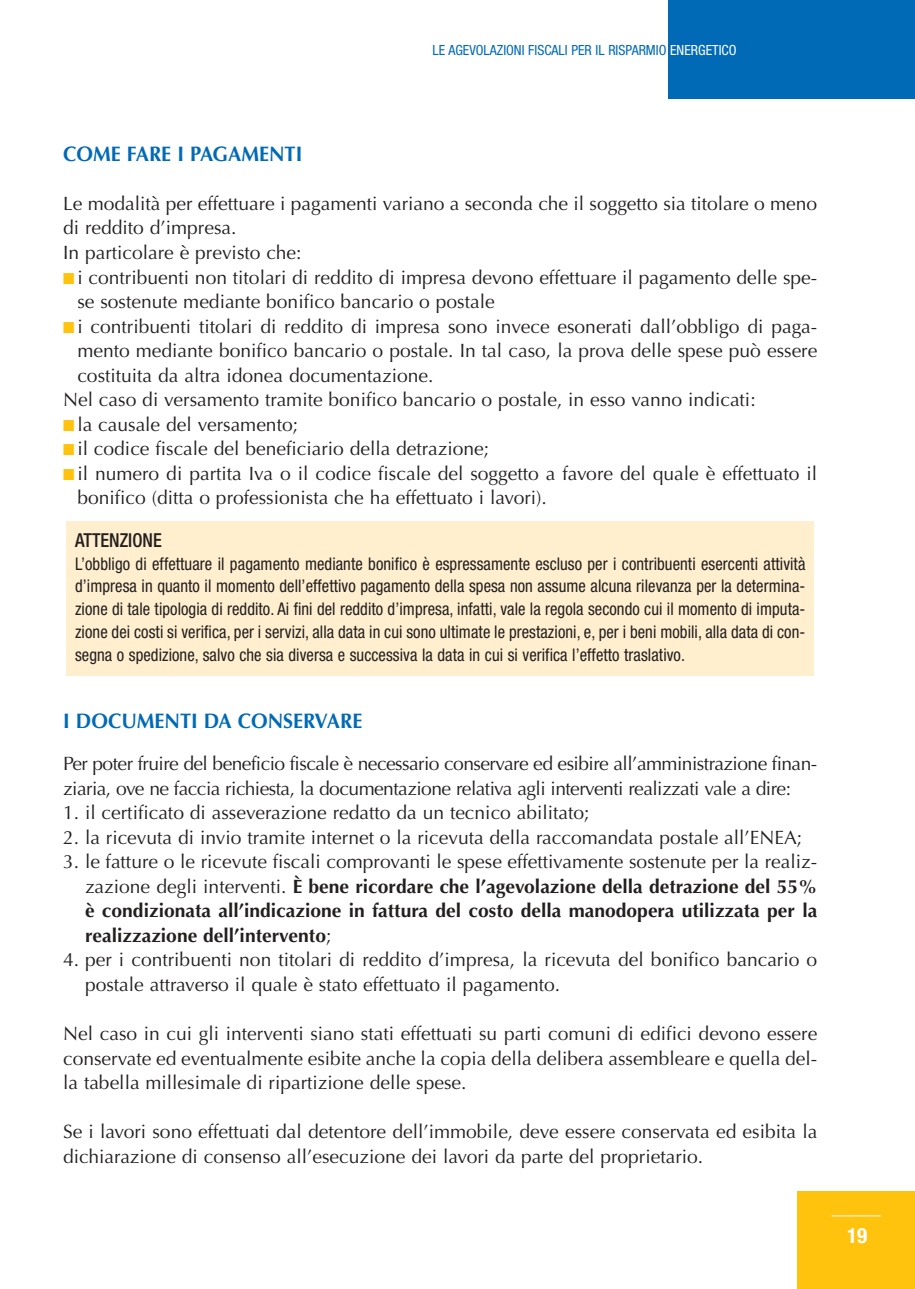
<style>
.page{position:relative;width:915px;height:1289px;background:#fff}
.page>*{position:absolute;margin:0;border:0;box-sizing:border-box;transform-origin:0 0}
.t1{font:700 21px "Optima";color:#006ab6;scale:.95 1}
.t2{font:700 condensed 21px "Helvetica Neue";color:#fff}
.t3{font:19.25px/24.5px "Optima";color:#231f1f}
.t4{font:700 19.25px/24.5px "Optima";color:#231f1f;text-align:justify}
.t5{font:19.25px/24.5px "Optima";letter-spacing:-.03em;color:#231f1f}
.t6{font:500 condensed 19.25px "Helvetica Neue";color:#231f1f;scale:.95 1}
.t7{font:condensed 17.5px/22.8px "Helvetica Neue";letter-spacing:.005em;color:#231f1f;text-align:justify;scale:.95 1}
.t8{font:condensed 14px "Helvetica Neue";color:#006ab6}
.s1{color:#fff}
.s2{color:#ffc20d}
.s3{font-weight:400}
</style>
<div class="page">
<div style="left:66px;top:521px;width:748px;height:154px;background:#ffefcf"></div>
<div style="left:797px;top:1190px;width:118px;height:98px;background:#ffc20d"></div>
<div style="left:668px;top:0;width:247px;height:99px;background:#006ab6"></div>
<hr style="left:831px;top:1215px;width:50px;height:1px;background:#fff">
<p class="t8" style="left:432px;top:45px;width:305px">LE AGEVOLAZIONI FISCALI PER IL RISPARMIO <span class="s1">ENERGETICO</span></p>
<p class="t1" style="left:63px;top:145px;width:253px">COME FARE I PAGAMENTI</p>
<p class="t3" style="left:63px;top:193px;width:756px">Le modalità per effettuare i pagamenti variano a seconda che il soggetto sia titolare o meno di reddito d’impresa.<br>In particolare è previsto che:</p>
<p class="t3" style="left:77px;top:266px;width:741px;text-indent:-14px"><span class="s2">■</span> i contribuenti non titolari di reddito di impresa devono effettuare il pagamento delle spe&shy;se sostenute mediante bonifico bancario o postale</p>
<p class="t3" style="left:63px;top:315px;width:756px"><span class="s2">■</span> i contribuenti titolari di reddito di impresa sono invece esonerati dall’obbligo di paga-</p>
<p class="t3" style="left:77px;top:340px;width:741px">mento mediante bonifico bancario o postale. In tal caso, la prova delle spese può essere</p>
<p class="t3" style="left:77px;top:364px;width:358px">costituita da altra idonea documentazione.</p>
<p class="t3" style="left:63px;top:389px;width:694px">Nel caso di versamento tramite bonifico bancario o postale, in esso vanno indicati:</p>
<p class="t3" style="left:63px;top:413px;width:236px"><span class="s2">■</span> la causale del versamento;</p>
<p class="t3" style="left:63px;top:438px;width:427px"><span class="s2">■</span> il codice fiscale del beneficiario della detrazione;</p>
<p class="t3" style="left:77px;top:462px;width:741px;text-indent:-14px"><span class="s2">■</span> il numero di partita Iva o il codice fiscale del soggetto a favore del quale è effettuato il bonifico (ditta o professionista che ha effettuato i lavori).</p>
<p class="t6" style="left:75px;top:533px;width:93px">ATTENZIONE</p>
<p class="t7" style="left:75px;top:553px;width:770px">L’obbligo di effettuare il pagamento mediante bonifico è espressamente escluso per i contribuenti esercenti attività d’impresa in quanto il momento dell’effettivo pagamento della spesa non assume alcuna rilevanza per la determina&shy;zione di tale tipologia di reddito. Ai fini del reddito d’impresa, infatti, vale la regola secondo cui il momento di imputa&shy;zione dei costi si verifica, per i servizi, alla data in cui sono ultimate le prestazioni, e, per i beni mobili, alla data di con&shy;segna o spedizione, salvo che sia diversa e successiva la data in cui si verifica l’effetto traslativo.</p>
<p class="t1" style="left:63px;top:712px;width:316px">I DOCUMENTI DA CONSERVARE</p>
<p class="t5" style="left:63px;top:753px;width:756px">Per poter fruire del beneficio fiscale è necessario conservare ed esibire all’amministrazione finan&shy;ziaria, ove ne faccia richiesta, la documentazione relativa agli interventi realizzati vale a dire:</p>
<p class="t3" style="left:63px;top:802px;width:528px">1. il certificato di asseverazione redatto da un tecnico abilitato;</p>
<p class="t3" style="left:63px;top:826px;width:740px">2. la ricevuta di invio tramite internet o la ricevuta della raccomandata postale all’ENEA;</p>
<p class="t4" style="left:85px;top:851px;width:734px;text-indent:-22px"><span class="s3">3. le fatture o le ricevute fiscali comprovanti le spese effettivamente sostenute per la realiz&shy;zazione degli interventi.</span> È bene ricordare che l’agevolazione della detrazione del 55% è condizionata all’indicazione in fattura del costo della manodopera utilizzata per la realizzazione dell’intervento<span class="s3">;</span></p>
<p class="t3" style="left:85px;top:949px;width:734px;text-indent:-22px">4. per i contribuenti non titolari di reddito d’impresa, la ricevuta del bonifico bancario o postale attraverso il quale è stato effettuato il pagamento.</p>
<p class="t3" style="left:63px;top:1022px;width:756px;text-align:justify">Nel caso in cui gli interventi siano stati effettuati su parti comuni di edifici devono essere conservate ed eventualmente esibite anche la copia della delibera assembleare e quella del&shy;la tabella millesimale di ripartizione delle spese.</p>
<p class="t3" style="left:63px;top:1120px;width:755px">Se i lavori sono effettuati dal detentore dell’immobile, deve essere conservata ed esibita la dichiarazione di consenso all’esecuzione dei lavori da parte del proprietario.</p>
<p class="t2" style="left:847px;top:1227px;width:22px">19</p>
</div>
